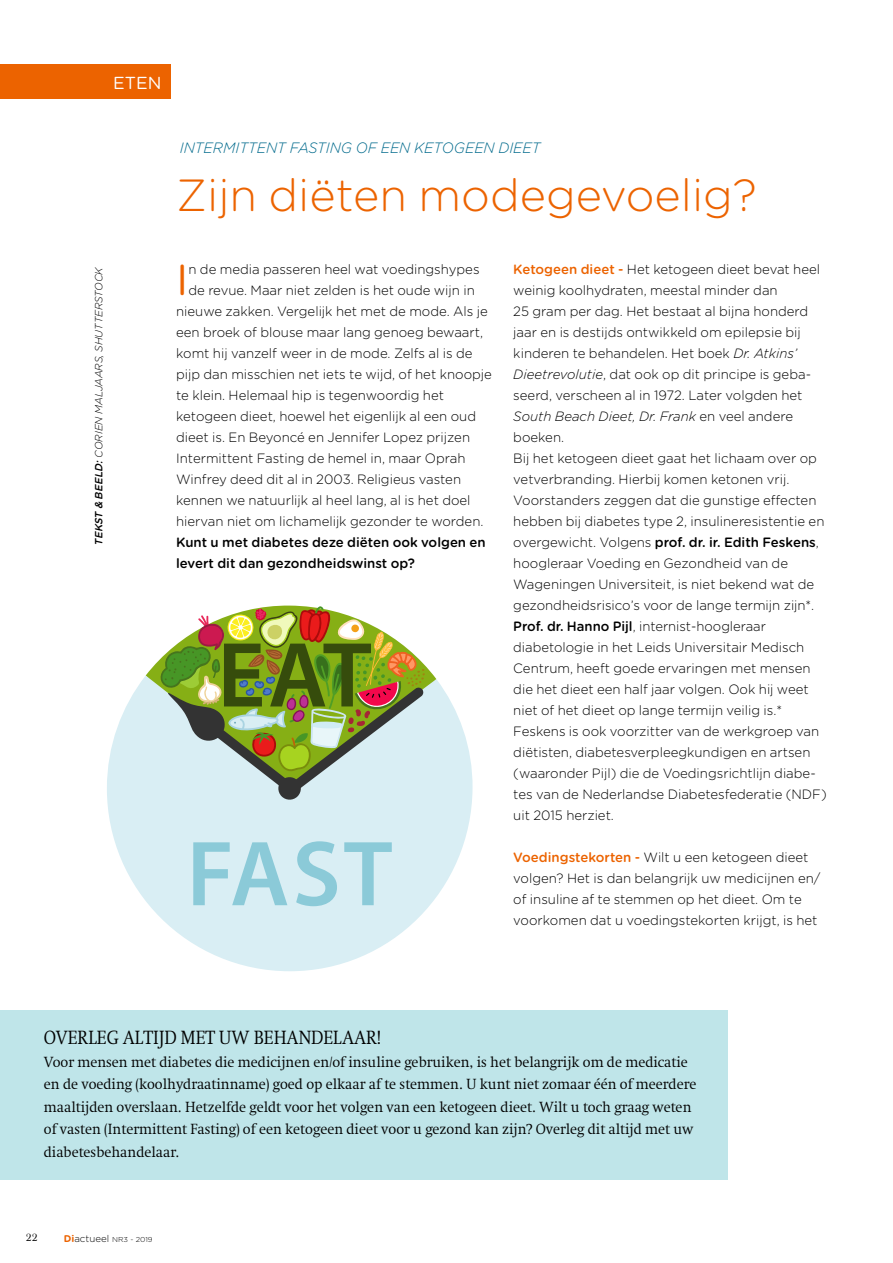
<style>
.page{position:relative;width:893px;height:1263px;background:#fff}
.page>*{position:absolute;margin:0;border:0;box-sizing:border-box;transform-origin:0 0}
.t1{font:300 45px "Gotham Rounded";color:#ec6300}
.t2{font:43.35px "Gotham Rounded";color:#ec6300}
.t3{font:300 19.5px "Swift LT Std";color:#000;scale:.9 1}
.t4{font:17.4px "Gotham Rounded";color:#fff}
.t5{font:300 15px/22.5px "Swift LT Std";color:#000;scale:.96 1}
.t6{font:italic 300 15px "Gotham Rounded";color:#006a8c;scale:.95 1}
.t7{font:300 13.5px/21px "Gotham Rounded";color:#000}
.t8{font:500 13.5px/21px "Gotham Rounded";color:#000}
.t9{font:italic 300 10.5px "Gotham Rounded";color:#000}
.t10{font:10.5px "Baskerville BQ";color:#000}
.t11{font:300 7.2px "Gotham Rounded";color:#000;scale:1.05 1}
.s1{font-weight:500}
.s2{font-weight:500;color:#ec6300}
.s3{font-style:italic}
.s4{font-weight:700;font-size:9.75px;color:#ec6300}
.s5{font-size:9.75px}
</style>
<div class="page">
<svg style="left:107px;top:675px;width:366px;height:296px;fill:#d9eef4"></svg>
<svg style="left:159px;top:606px;width:266px;height:195px"></svg>
<svg style="left:193px;top:842px;width:94px;height:63px"></svg>
<svg style="left:296px;top:841px;width:41px;height:65px"></svg>
<svg style="left:344px;top:842px;width:48px;height:63px"></svg>
<div style="left:0;top:65px;width:170px;height:34px;background:#ec6300"></div>
<div style="left:0;top:1010px;width:727px;height:169px;background:#bfe5e9"></div>
<p class="t4" style="left:113px;top:71px;width:50px">ETEN</p>
<p class="t9" style="left:92px;top:546px;width:281px;rotate:-90deg"><span class="s1">TEKST &amp; BEELD:</span>CORIEN MALJAARS, SHUTTERSTOCK</p>
<p class="t6" style="left:180px;top:138px;width:381px">INTERMITTENT FASTING OF EEN KETOGEEN DIEET</p>
<h1 class="t1" style="left:176px;top:165px;width:582px">Zijn diëten modegevoelig?</h1>
<h2 class="t2" style="left:176px;top:250px;width:14px">I</h2>
<p class="t7" style="left:188px;top:258px;width:293px">n de media passeren heel wat voedingshypes</p>
<p class="t7" style="left:188px;top:279px;width:288px">de revue. Maar niet zelden is het oude wijn in</p>
<p class="t7" style="left:176px;top:300px;width:313px">nieuwe zakken. Vergelijk het met de mode. Als je</p>
<p class="t7" style="left:176px;top:321px;width:308px">een broek of blouse maar lang genoeg bewaart,</p>
<p class="t7" style="left:176px;top:342px;width:298px">komt hij vanzelf weer in de mode. Zelfs al is de</p>
<p class="t7" style="left:176px;top:363px;width:317px">pijp dan misschien net iets te wijd, of het knoopje</p>
<p class="t7" style="left:176px;top:384px;width:269px">te klein. Helemaal hip is tegenwoordig het</p>
<p class="t7" style="left:176px;top:405px;width:301px">ketogeen dieet, hoewel het eigenlijk al een oud</p>
<p class="t7" style="left:176px;top:426px;width:295px">dieet is. En Beyoncé en Jennifer Lopez prijzen</p>
<p class="t7" style="left:176px;top:447px;width:291px">Intermittent Fasting de hemel in, maar Oprah</p>
<p class="t7" style="left:176px;top:468px;width:286px">Winfrey deed dit al in 2003. Religieus vasten</p>
<p class="t7" style="left:176px;top:489px;width:296px">kennen we natuurlijk al heel lang, al is het doel</p>
<p class="t7" style="left:176px;top:510px;width:309px">hiervan niet om lichamelijk gezonder te worden.</p>
<p class="t8" style="left:176px;top:531px;width:311px">Kunt u met diabetes deze diëten ook volgen en levert dit dan gezondheidswinst op?</p>
<p class="t7" style="left:513px;top:258px;width:315px"><span class="s2">Ketogeen dieet -</span> Het ketogeen dieet bevat heel weinig koolhydraten, meestal minder dan<br>25 gram per dag. Het bestaat al bijna honderd jaar en is destijds ontwikkeld om epilepsie bij kinderen te behandelen. Het boek <span class="s3">Dr. Atkins’ Dieetrevolutie</span>, dat ook op dit principe is geba&shy;seerd, verscheen al in 1972. Later volgden het <span class="s3">South Beach Dieet, Dr. Frank</span> en veel andere boeken.<br>Bij het ketogeen dieet gaat het lichaam over op vetverbranding. Hierbij komen ketonen vrij.<br>Voorstanders zeggen dat die gunstige effecten hebben bij diabetes type 2, insulineresistentie en overgewicht. Volgens <span class="s1">prof. dr. ir. Edith Feskens</span>, hoogleraar Voeding en Gezondheid van de Wageningen Universiteit, is niet bekend wat de gezondheidsrisico’s voor de lange termijn zijn*.<br><span class="s1">Prof. dr. Hanno Pijl</span>, internist-hoogleraar diabetologie in het Leids Universitair Medisch Centrum, heeft goede ervaringen met mensen die het dieet een half jaar volgen. Ook hij weet niet of het dieet op lange termijn veilig is.* Feskens is ook voorzitter van de werkgroep van diëtisten, diabetesverpleegkundigen en artsen (waaronder Pijl) die de Voedingsrichtlijn diabe&shy;tes van de Nederlandse Diabetesfederatie (NDF) uit 2015 herziet.</p>
<p class="t7" style="left:513px;top:846px;width:309px"><span class="s2">Voedingstekorten -</span> Wilt u een ketogeen dieet volgen? Het is dan belangrijk uw medicijnen en/ of insuline af te stemmen op het dieet. Om te voorkomen dat u voedingstekorten krijgt, is het</p>
<h3 class="t3" style="left:44px;top:1027px;width:376px">OVERLEG ALTIJD MET UW BEHANDELAAR!</h3>
<p class="t5" style="left:44px;top:1051px;width:681px">Voor mensen met diabetes die medicijnen en/of insuline gebruiken, is het belangrijk om de medicatie en de voeding (koolhydraatinname) goed op elkaar af te stemmen. U kunt niet zomaar één of meerdere maaltijden overslaan. Hetzelfde geldt voor het volgen van een ketogeen dieet. Wilt u toch graag weten of vasten (Intermittent Fasting) of een ketogeen dieet voor u gezond kan zijn? Overleg dit altijd met uw diabetesbehandelaar.</p>
<p class="t10" style="left:26px;top:1232px;width:13px">22</p>
<p class="t11" style="left:64px;top:1234px;width:86px"><span class="s4">Di</span><span class="s5">actueel</span> NR3 - 2019</p>
</div>
